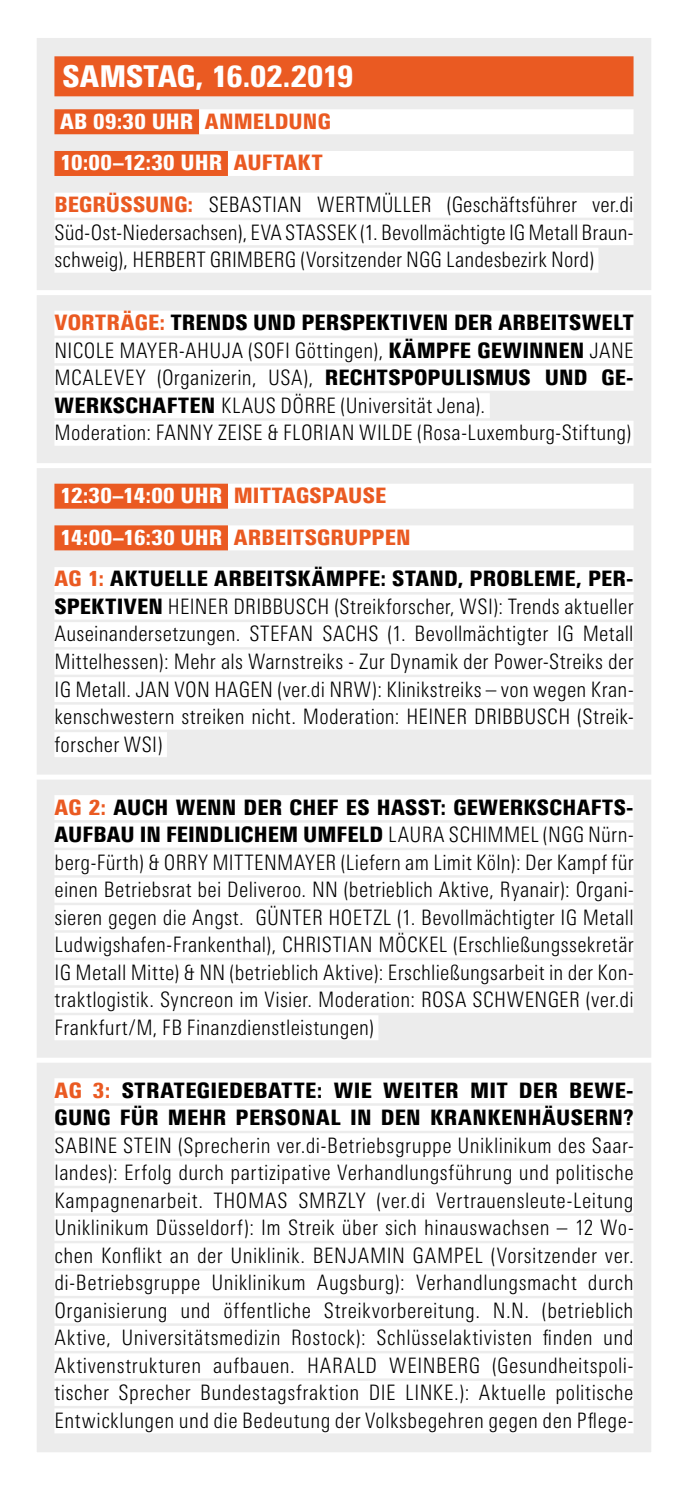
<style>
.page{position:relative;width:688px;height:1489px;background:#fff}
.page>*{position:absolute;margin:0;border:0;box-sizing:border-box;transform-origin:0 0}
.t1{font:900 condensed 30px "Linotype Univers";letter-spacing:-.005em;color:#fff}
.t2{font:300 condensed 21.25px/27.5px "Linotype Univers";letter-spacing:.015em;color:#000}
.t3{font:900 condensed 21.25px/27.5px "Linotype Univers";letter-spacing:.01em;color:#000}
.s1{font-weight:900;color:#fff}
.s2{font-weight:900;color:#ea5a22}
.s3{color:#ea5a22}
.s4{font-weight:300}
.s5{font-weight:900}
.s6{color:#fff}
</style>
<div class="page">
<div style="left:35px;top:37px;width:617px;height:1416px;background:#ececec"></div>
<div style="left:54px;top:56px;width:579px;height:40px;background:#ea5a22"></div>
<div style="left:54px;top:109px;width:145px;height:25px;background:#ea5a22"></div>
<div style="left:199px;top:109px;width:434px;height:25px;background:#fff"></div>
<div style="left:54px;top:151px;width:174px;height:25px;background:#ea5a22"></div>
<div style="left:228px;top:151px;width:405px;height:25px;background:#fff"></div>
<div style="left:54px;top:193px;width:579px;height:25px;background:#fff"></div>
<div style="left:54px;top:220px;width:579px;height:25px;background:#fff"></div>
<div style="left:33px;top:290px;width:621px;height:5px;background:#fff"></div>
<div style="left:54px;top:248px;width:544px;height:25px;background:#fff"></div>
<div style="left:54px;top:310px;width:579px;height:25px;background:#fff"></div>
<div style="left:54px;top:338px;width:579px;height:25px;background:#fff"></div>
<div style="left:54px;top:365px;width:579px;height:25px;background:#fff"></div>
<div style="left:54px;top:393px;width:435px;height:25px;background:#fff"></div>
<div style="left:33px;top:463px;width:621px;height:5px;background:#fff"></div>
<div style="left:54px;top:420px;width:579px;height:25px;background:#fff"></div>
<div style="left:54px;top:483px;width:174px;height:25px;background:#ea5a22"></div>
<div style="left:228px;top:483px;width:405px;height:25px;background:#fff"></div>
<div style="left:54px;top:525px;width:174px;height:25px;background:#ea5a22"></div>
<div style="left:228px;top:525px;width:405px;height:25px;background:#fff"></div>
<div style="left:54px;top:567px;width:579px;height:25px;background:#fff"></div>
<div style="left:54px;top:594px;width:579px;height:25px;background:#fff"></div>
<div style="left:54px;top:622px;width:579px;height:25px;background:#fff"></div>
<div style="left:54px;top:649px;width:579px;height:25px;background:#fff"></div>
<div style="left:54px;top:677px;width:579px;height:25px;background:#fff"></div>
<div style="left:54px;top:704px;width:579px;height:25px;background:#fff"></div>
<div style="left:33px;top:774px;width:621px;height:5px;background:#fff"></div>
<div style="left:54px;top:732px;width:113px;height:25px;background:#fff"></div>
<div style="left:54px;top:795px;width:579px;height:25px;background:#fff"></div>
<div style="left:54px;top:822px;width:579px;height:25px;background:#fff"></div>
<div style="left:54px;top:850px;width:579px;height:25px;background:#fff"></div>
<div style="left:54px;top:877px;width:579px;height:25px;background:#fff"></div>
<div style="left:54px;top:905px;width:579px;height:25px;background:#fff"></div>
<div style="left:54px;top:932px;width:579px;height:25px;background:#fff"></div>
<div style="left:54px;top:960px;width:579px;height:25px;background:#fff"></div>
<div style="left:54px;top:987px;width:579px;height:25px;background:#fff"></div>
<div style="left:33px;top:1057px;width:621px;height:5px;background:#fff"></div>
<div style="left:54px;top:1015px;width:324px;height:25px;background:#fff"></div>
<div style="left:54px;top:1078px;width:579px;height:25px;background:#fff"></div>
<div style="left:54px;top:1105px;width:579px;height:25px;background:#fff"></div>
<div style="left:54px;top:1133px;width:579px;height:25px;background:#fff"></div>
<div style="left:54px;top:1160px;width:579px;height:25px;background:#fff"></div>
<div style="left:54px;top:1188px;width:579px;height:25px;background:#fff"></div>
<div style="left:54px;top:1215px;width:579px;height:25px;background:#fff"></div>
<div style="left:54px;top:1243px;width:579px;height:25px;background:#fff"></div>
<div style="left:54px;top:1270px;width:579px;height:25px;background:#fff"></div>
<div style="left:54px;top:1298px;width:579px;height:25px;background:#fff"></div>
<div style="left:54px;top:1325px;width:579px;height:25px;background:#fff"></div>
<div style="left:54px;top:1353px;width:579px;height:25px;background:#fff"></div>
<div style="left:54px;top:1380px;width:579px;height:25px;background:#fff"></div>
<div style="left:54px;top:1408px;width:579px;height:25px;background:#fff"></div>
<h1 class="t1" style="left:54px;top:58px;width:300px">SAMSTAG, 16.02.2019</h1>
<p class="t2" style="left:54px;top:100px;width:580px;line-height:41.8px"><span class="s1">AB 09:30 UH R</span> <span class="s2">ANMELDUNG<br></span><span class="s1">10:00–12:30 UH R</span> <span class="s2">AUFTAKT<br>BEGRÜSSUNG:</span> Sebastian Wertm üller (Geschäftsführer ver.di</p>
<p class="t2" style="left:54px;top:218px;width:580px">Süd-Ost-N iedersachsen), Eva Stassek (1. Bevollmächtigte IG Metall Braun&shy;schweig), Herbert Grim berg (Vorsitzender NGG</p>
<p class="t2" style="left:446px;top:246px;width:149px">Landesbezirk Nord)</p>
<p class="t3" style="left:54px;top:308px;width:580px"><span class="s3">VORTRÄGE:</span> TRENDS UND PERSPEKTIVEN DER ARBEITSWELT<br><span class="s4">N icole Mayer-Ah uja (SOFI Göttingen),</span> KÄM</p>
<p class="t3" style="left:436px;top:336px;width:56px">PFE GEWINNEN</p>
<p class="t2" style="left:54px;top:336px;width:580px;text-indent:534px">Jane McAlevey (Organizerin, USA), <span class="s5">RECHTSPOPULISMUS UND GE-WERKSCHAFTEN</span> Klaus Dö rre (Universität Jena).<br>Moderation: Fanny Zeise &amp; Flo rian Wilde (Rosa-Luxemburg-Stiftung)</p>
<p class="t3" style="left:54px;top:474px;width:580px;line-height:41.8px"><span class="s6">12:30–14:00 UH R</span> <span class="s3">M ITTAGSPAUSE<br></span><span class="s6">14:00–16:30 UH R</span> <span class="s3">ARBEITSGRUPPEN<br>AG 1:</span> AKTUELLE ARBEITSKÄMPFE: STAND, PROBLEME, PER-</p>
<p class="t2" style="left:54px;top:592px;width:580px;text-align:justify"><span class="s5">SPEKTIVEN</span> Heiner Dribbusch (Streikforscher, WSI ): Trends aktueller Auseinandersetzungen. Stefan Sachs (1. Bevollmächtigter IG Metall Mittelhessen): Mehr als Warnstreiks - Zur Dynamik der Power-Streiks der IG Metall. Jan vo n Hagen (ver.di NRW): Klinikstreiks – von wegen Kran&shy;kenschwestern streiken nicht. Moderation: Heiner Dribbusch (Streik&shy;forscher WSI )</p>
<p class="t3" style="left:55px;top:793px;width:580px"><span class="s3">AG 2:</span> AUCH WENN DER CH EF ES HASST: GEWERKSCHAFTS-<br>AUFBAU IN FEINDLICHEM UMFELD <span class="s4">Laura Sch imm el (NGG</span></p>
<p class="t2" style="left:55px;top:820px;width:580px;text-align:justify;text-indent:533px">Nürn&shy;berg-Fürth) &amp; Orry Mittenmayer (Liefern am Limit Köln): Der Kampf für einen Betriebsrat bei Deliveroo. NN (betrieblich Aktive, Ryanair): Organi&shy;sieren gegen die Angst. Günter Hoetzl (1. Bevollmächtigter IG Metall Ludwigshafen-Frankenthal), Ch ristian Möckel (Erschließungssekretär IG Metall Mitte) &amp; NN (betrieblich Aktive): Erschließungsarbeit in der Kon&shy;traktlogistik. Syncreon im Visier. Moderation: Rosa Schwenger (ver.di Frankfurt/M, FB Finanzdienstleistungen)</p>
<p class="t3" style="left:55px;top:1075px;width:580px"><span class="s3">AG 3:</span> STRATEGIEDEBATTE: WIE WEITER MIT DER BEWE-<br>GUNG FÜR MEHR PERSONAL IN DEN KRANKENHÄUSERN?</p>
<p class="t2" style="left:54px;top:1131px;width:580px;text-align:justify">Sabine Stein (Sprecherin ver.di-Betriebsgruppe Uniklinikum des Saar&shy;landes): Erfolg durch partizipative Verhandlungsführung und politische Kampagnenarbeit. th omas Sm rzly (ver.di Vertrauensleute-Leitung Uniklinikum Düsseldorf): I m Streik über sich hinauswachsen – 12 Wo&shy;chen Konflikt an der Uniklinik. Benjam in Gampel (Vorsitzender ver. di-Betriebsgruppe Uniklinikum Augsburg): Verhandlungsmacht durch Organisierung und öffentliche Streikvorbereitung. N .N . (betrieblich Aktive, Universitätsmedizin Rostock): Schlüsselaktivisten finden und Aktivenstrukturen aufbauen. Harald Weinberg (Gesundheitspoli&shy;tischer Sprecher Bundestagsfraktion DIE</p>
<p class="t2" style="left:54px;top:1378px;width:580px;text-align:right">LIN KE.): Aktuelle politische<br>Entwicklungen und die Bedeutung der Volksbegehren gegen den Pflege-</p>
</div>
